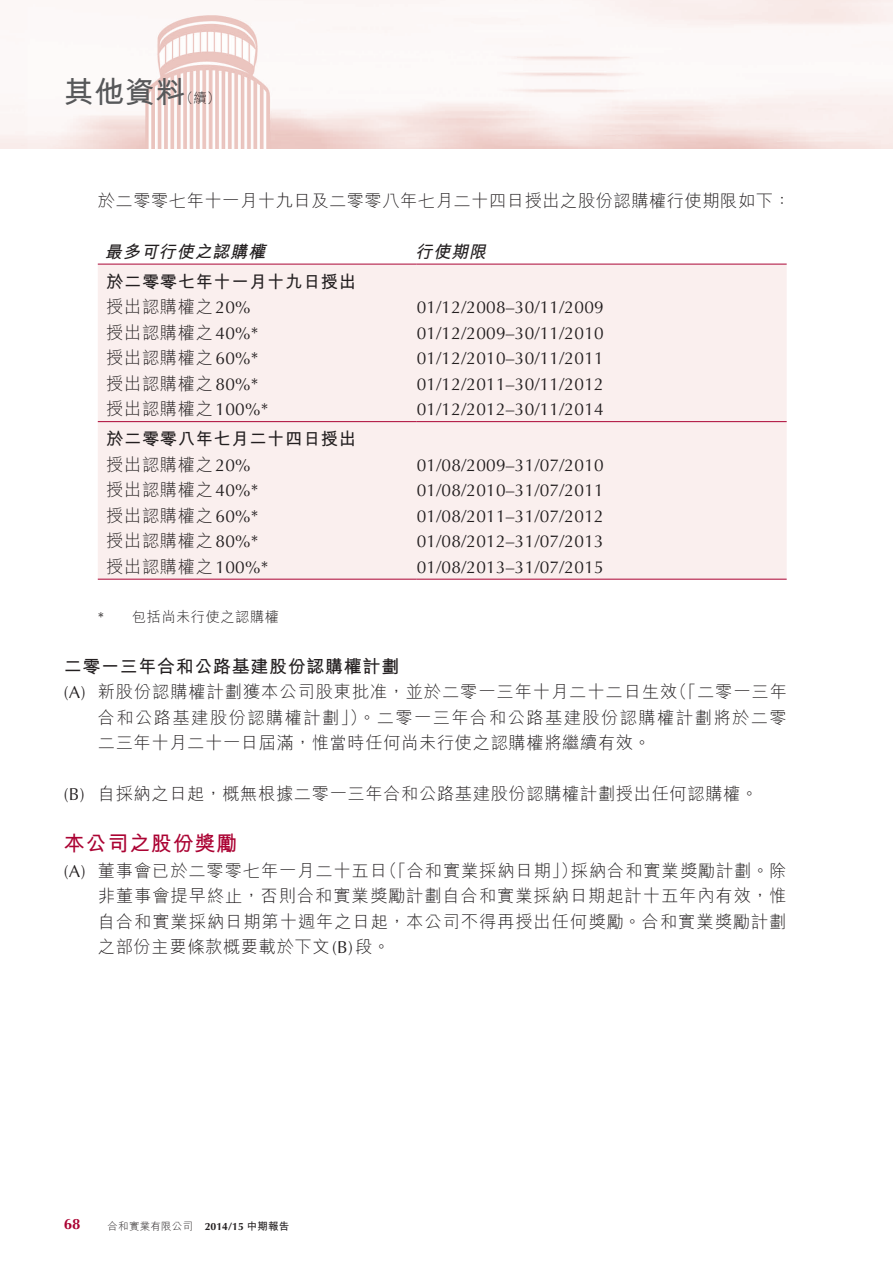
<style>
.page{position:relative;width:893px;height:1263px;background:#fff}
.page>*{position:absolute;margin:0;border:0;box-sizing:border-box;transform-origin:0 0}
.t1{font:700 30px "M Hei HK";color:#57585a}
._01_H1{font:700 21px "M Hei HK";letter-spacing:.035em;color:#ab0333}
._02_H2{font:700 18px "M Hei HK";letter-spacing:.035em;color:#231f20}
._00_txt{font:300 17.25px/25.5px "M Hei HK";letter-spacing:.035em;color:#231f20;text-align:justify}
._50_Table_txt{font:17.25px "Optima LT Std";letter-spacing:.015em;color:#231f20}
._50_Table_txt-2{font:300 17.25px "M Hei HK";letter-spacing:.035em;color:#231f20}
._50_Table_txt-3{font:700 17.25px "M Hei HK";letter-spacing:.035em;color:#231f20}
._50_Table_txt-4{font:italic 700 17.25px "M Hei HK";color:#231f20}
.t2{font:700 15px "Optima LT Std";color:#ab0333}
._06_Notes{font:300 14.25px "M Hei HK";letter-spacing:.035em;color:#231f20}
.t3{font:300 13.5px "M Hei HK";color:#231f20}
.t4{font:300 10.5px "M Hei HK";letter-spacing:.02em;color:#231f20}
.s1{font-family:"Optima LT Std";font-weight:400}
.s2{font-family:"Optima LT Std";font-weight:700}
.s3{font-weight:700}
</style>
<div class="page">
<img style="left:0;top:0;width:893px;height:149px">
<div style="left:98px;top:265px;width:689px;height:314px;background:#faefee"></div>
<hr style="left:98px;top:264px;width:319px;height:1px;background:#ab0333">
<hr style="left:417px;top:264px;width:370px;height:1px;background:#ab0333">
<hr style="left:98px;top:421px;width:319px;height:1px;background:#ab0333">
<hr style="left:417px;top:421px;width:370px;height:1px;background:#ab0333">
<hr style="left:98px;top:579px;width:319px;height:1px;background:#ab0333">
<hr style="left:417px;top:579px;width:370px;height:1px;background:#ab0333">
<h1 class="t1" style="left:64px;top:71px;width:123px">其他資料</h1>
<p class="t3" style="left:180px;top:91px;width:42px">（續）</p>
<p class="_00_txt" style="left:98px;top:187px;width:694px">於二零零七年十一月十九日及二零零八年七月二十四日授出之股份認購權行使期限如下：</p>
<p class="_50_Table_txt-4" style="left:105px;top:239px;width:167px">最多可行使之認購權</p>
<p class="_50_Table_txt-4" style="left:415px;top:239px;width:77px">行使期限</p>
<p class="_50_Table_txt-3" style="left:106px;top:269px;width:251px">於二零零七年十一月十九日授出</p>
<p class="_50_Table_txt-2" style="left:106px;top:298px;width:146px">授出認購權之<span class="s1">20%</span></p>
<p class="_50_Table_txt" style="left:417px;top:297px;width:189px">01/12/2008–30/11/2009</p>
<p class="_50_Table_txt-2" style="left:106px;top:324px;width:154px">授出認購權之<span class="s1">40%*</span></p>
<p class="_50_Table_txt" style="left:417px;top:323px;width:189px">01/12/2009–30/11/2010</p>
<p class="_50_Table_txt-2" style="left:106px;top:349px;width:154px">授出認購權之<span class="s1">60%*</span></p>
<p class="_50_Table_txt" style="left:417px;top:348px;width:189px">01/12/2010–30/11/2011</p>
<p class="_50_Table_txt-2" style="left:106px;top:375px;width:154px">授出認購權之<span class="s1">80%*</span></p>
<p class="_50_Table_txt" style="left:417px;top:374px;width:189px">01/12/2011–30/11/2012</p>
<p class="_50_Table_txt-2" style="left:106px;top:400px;width:164px">授出認購權之<span class="s1">100%*</span></p>
<p class="_50_Table_txt" style="left:417px;top:399px;width:189px">01/12/2012–30/11/2014</p>
<p class="_50_Table_txt-3" style="left:106px;top:426px;width:251px">於二零零八年七月二十四日授出</p>
<p class="_50_Table_txt-2" style="left:106px;top:456px;width:146px">授出認購權之<span class="s1">20%</span></p>
<p class="_50_Table_txt" style="left:417px;top:455px;width:189px">01/08/2009–31/07/2010</p>
<p class="_50_Table_txt-2" style="left:106px;top:481px;width:154px">授出認購權之<span class="s1">40%*</span></p>
<p class="_50_Table_txt" style="left:417px;top:480px;width:189px">01/08/2010–31/07/2011</p>
<p class="_50_Table_txt-2" style="left:106px;top:507px;width:154px">授出認購權之<span class="s1">60%*</span></p>
<p class="_50_Table_txt" style="left:417px;top:506px;width:189px">01/08/2011–31/07/2012</p>
<p class="_50_Table_txt-2" style="left:106px;top:532px;width:154px">授出認購權之<span class="s1">80%*</span></p>
<p class="_50_Table_txt" style="left:417px;top:531px;width:189px">01/08/2012–31/07/2013</p>
<p class="_50_Table_txt-2" style="left:106px;top:558px;width:164px">授出認購權之<span class="s1">100%*</span></p>
<p class="_50_Table_txt" style="left:417px;top:557px;width:189px">01/08/2013–31/07/2015</p>
<p class="_06_Notes" style="left:98px;top:609px;width:183px"><span class="s1">*</span> 包括尚未行使之認購權</p>
<p class="_02_H2" style="left:64px;top:653px;width:337px">二零一三年合和公路基建股份認購權計劃</p>
<p class="_00_txt" style="left:98px;top:679px;width:691px;text-indent:-34px"><span class="s1">(A)</span> 新股份認購權計劃獲本公司股東批准，並於二零一三年十月二十二日生效（「二零一三年合和公路基建股份認購權計劃」）。二零一三年合和公路基建股份認購權計劃將於二零二三年十月二十一日屆滿，惟當時任何尚未行使之認購權將繼續有效。</p>
<p class="_00_txt" style="left:64px;top:781px;width:696px"><span class="s1">(B)</span> 自採納之日起，概無根據二零一三年合和公路基建股份認購權計劃授出任何認購權。</p>
<p class="_01_H1" style="left:64px;top:828px;width:175px">本公司之股份獎勵</p>
<p class="_00_txt" style="left:98px;top:857px;width:690px;text-indent:-34px"><span class="s1">(A)</span> 董事會已於二零零七年一月二十五日（「合和實業採納日期」）採納合和實業獎勵計劃。除非董事會提早終止，否則合和實業獎勵計劃自合和實業採納日期起計十五年內有效，惟自合和實業採納日期第十週年之日起，本公司不得再授出任何獎勵。合和實業獎勵計劃之部份主要條款概要載於下文<span class="s1">(B)</span>段。</p>
<p class="t2" style="left:64px;top:1215px;width:18px">68</p>
<p class="t4" style="left:108px;top:1221px;width:183px">合和實業有限公司 <span class="s2">2014/15</span> <span class="s3">中期報告</span></p>
</div>
